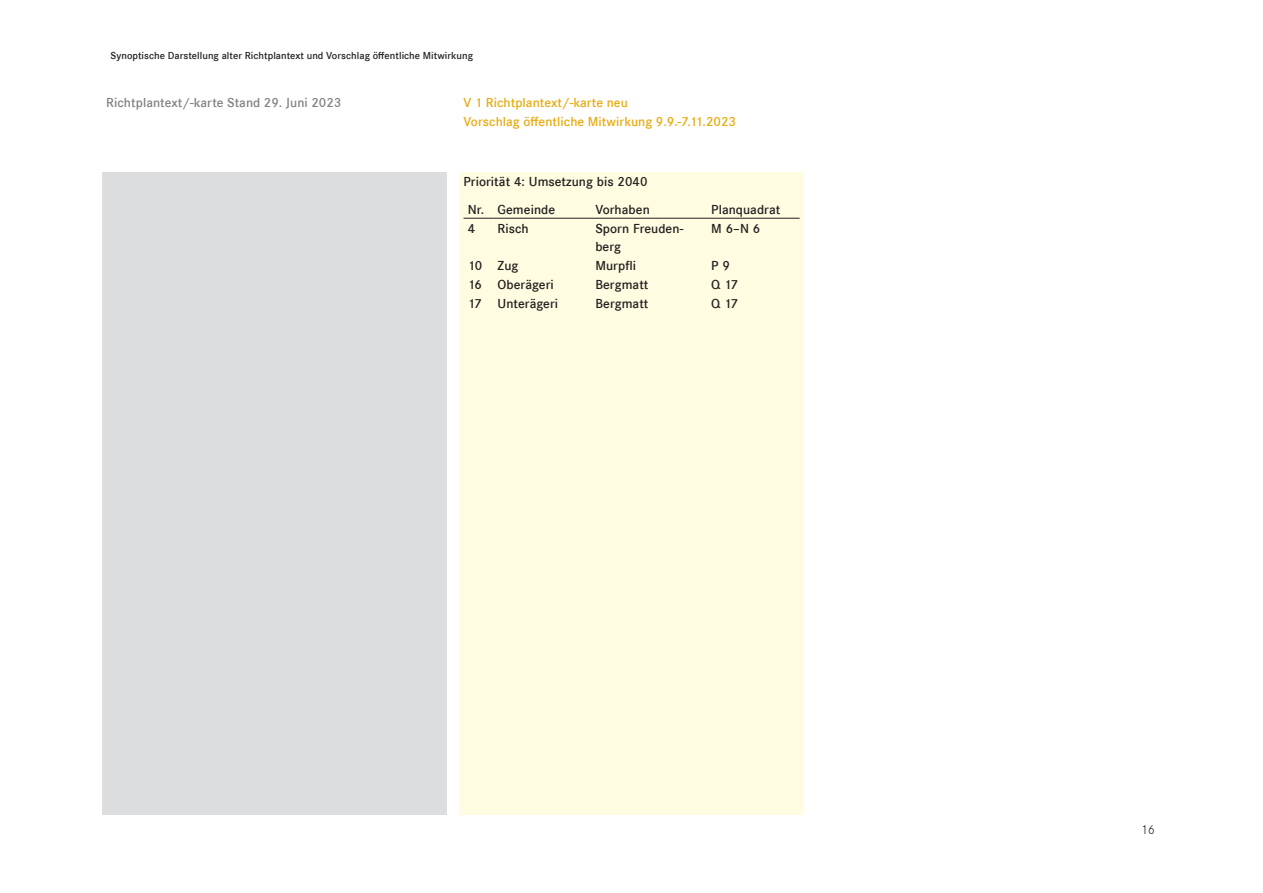
<style>
.page{position:relative;width:1263px;height:893px;background:#fff}
.page>*{position:absolute;margin:0;border:0;box-sizing:border-box;transform-origin:0 0}
.t1{font:600 13.5px/28.2px "Corporate S";letter-spacing:.005em;color:#231f20}
.t2{font:600 13.5px/18.8px "Corporate S";letter-spacing:.005em;color:#e8ab10}
.t3{font:600 13.5px "Corporate S";letter-spacing:.005em;color:#808285}
.t4{font:13.5px "Corporate S Ligh";color:#231f20}
.t5{font:600 10.5px "Corporate S";letter-spacing:.005em;color:#231f20}
</style>
<div class="page">
<div style="left:102px;top:172px;width:344px;height:642px;background:#dcdddf"></div>
<div style="left:459px;top:172px;width:345px;height:642px;background:#fffce1"></div>
<hr style="left:463px;top:218px;width:30px;height:1px;background:#231f20">
<hr style="left:493px;top:218px;width:98px;height:1px;background:#231f20">
<hr style="left:591px;top:218px;width:116px;height:1px;background:#231f20">
<hr style="left:707px;top:218px;width:93px;height:1px;background:#231f20">
<p class="t5" style="left:111px;top:49px;width:364px">Synoptische Darstellung alter Richtplantext und Vorschlag öffentliche Mitwirkung</p>
<p class="t3" style="left:106px;top:95px;width:237px">Richtplantext/-karte Stand 29. Juni 2023</p>
<p class="t2" style="left:463px;top:93px;width:274px">V 1 Richtplantext/-karte neu<br>Vorschlag öffentliche Mitwirkung 9.9.-7.11.2023</p>
<p class="t1" style="left:468px;top:167px;width:181px;text-indent:-4px">Priorität 4: Umsetzung bis 2040<br>Nr. Gemeinde</p>
<p class="t1" style="left:595px;top:196px;width:56px">Vorhaben</p>
<p class="t1" style="left:711px;top:196px;width:71px">Planquadrat</p>
<p class="t1" style="left:468px;top:214px;width:9px">4</p>
<p class="t1" style="left:497px;top:214px;width:33px">Risch</p>
<p class="t1" style="left:595px;top:219px;width:89px;line-height:18.8px">Sporn Freuden&shy;berg</p>
<p class="t1" style="left:711px;top:214px;width:51px">M 6–N 6</p>
<p class="t1" style="left:468px;top:252px;width:52px">10 Zug</p>
<p class="t1" style="left:595px;top:252px;width:42px">Murpfli</p>
<p class="t1" style="left:711px;top:252px;width:20px">P 9</p>
<p class="t1" style="left:468px;top:271px;width:87px">16 Oberägeri</p>
<p class="t1" style="left:595px;top:271px;width:55px">Bergmatt</p>
<p class="t1" style="left:711px;top:271px;width:28px">Q 17</p>
<p class="t1" style="left:468px;top:289px;width:92px">17 Unterägeri</p>
<p class="t1" style="left:595px;top:289px;width:55px">Bergmatt</p>
<p class="t1" style="left:711px;top:289px;width:28px">Q 17</p>
<p class="t4" style="left:1141px;top:822px;width:15px">16</p>
</div>
